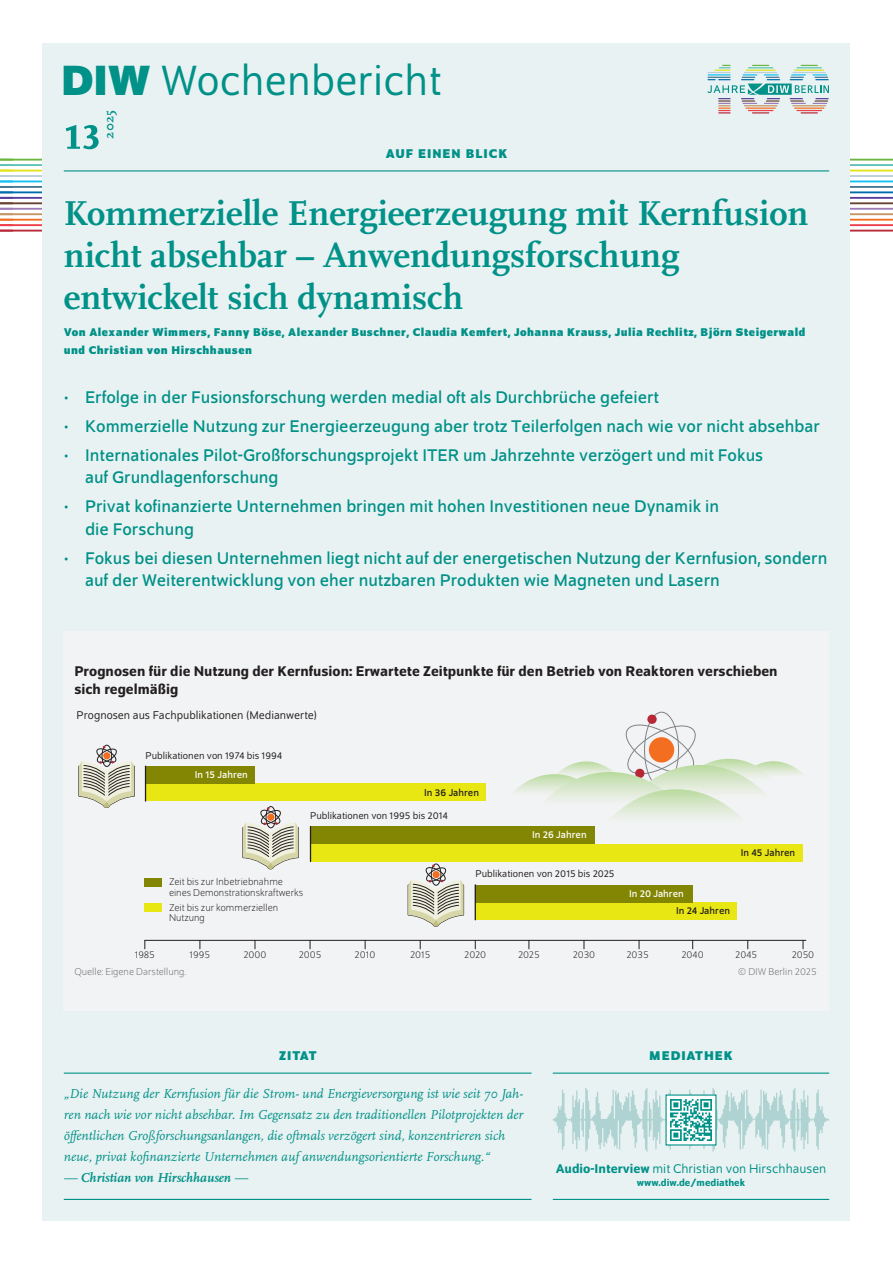
<style>
.page{position:relative;width:893px;height:1263px;background:#fff}
.page>*{position:absolute;margin:0;border:0;box-sizing:border-box;transform-origin:0 0}
.t1{font:700 51px "Scala Pro";color:#009188}
.t2{font:45px "Schumpeter Blond";color:#009188}
.t3{font:700 36px/42px "Scala Pro";color:#009188}
.t4{font:18px/22.5px "Schumpeter";color:#009188}
.t5{font:500 15px/18px "Schumpeter";color:#231f20}
.t6{font:italic 13.5px/21px "Scala Pro";color:#009188}
.t7{font:13.5px "Schumpeter Blond";color:#009188}
.t8{font:700 13.5px "Schumpeter";letter-spacing:.075em;color:#009188}
.t9{font:italic 700 13.5px "Scala Pro";color:#009188}
.t10{font:700 13.5px "Scala Pro";color:#009188}
.t11{font:700 12px/18px "Schumpeter";letter-spacing:.04em;color:#009188}
.t12{font:12px "Schumpeter Blond";color:#231f20}
.t13{font:300 10.5px/10.5px "Schumpeter";color:#231f20}
.t14{font:10.5px "Schumpeter Blond";color:#231f20}
.t15{font:300 10.5px "Schumpeter";color:#6c6d70}
.t16{font:10.5px "Schumpeter";color:#fff}
.t17{font:10.5px "Schumpeter";color:#231f20}
.t18{font:500 10.5px "Schumpeter";color:#009188}
.s1{font-family:"Schumpeter";font-weight:700}
.s2{font-weight:400}
.s3{font-family:"Schumpeter";font-weight:500}
</style>
<div class="page">
<hr style="left:13px;top:159px;width:880px;height:2px;background:#6cb640">
<hr style="left:13px;top:164px;width:880px;height:2px;background:#5cc3b6">
<hr style="left:13px;top:170px;width:880px;height:1px;background:#e2e318">
<hr style="left:13px;top:175px;width:880px;height:2px;background:#bcced8">
<hr style="left:13px;top:181px;width:880px;height:1px;background:#15c0f2">
<hr style="left:13px;top:186px;width:880px;height:2px;background:#477895">
<hr style="left:13px;top:191px;width:880px;height:2px;background:#006dad">
<hr style="left:13px;top:197px;width:880px;height:2px;background:#573e99">
<hr style="left:13px;top:202px;width:880px;height:2px;background:#6a4430">
<hr style="left:13px;top:208px;width:880px;height:2px;background:#9d7db8">
<hr style="left:13px;top:213px;width:880px;height:2px;background:#c59565">
<hr style="left:13px;top:219px;width:880px;height:2px;background:#f36e21">
<hr style="left:13px;top:224px;width:880px;height:2px;background:#ee3d49">
<hr style="left:13px;top:230px;width:880px;height:2px;background:#b72837">
<svg style="left:0;top:159px;width:13px;height:73px"></svg>
<div style="left:43px;top:43px;width:807px;height:1177px;background:#e9f2f2"></div>
<svg style="left:708px;top:65px;width:121px;height:49px"></svg>
<hr style="left:553px;top:1072px;width:276px;height:2px;background:#009188">
<hr style="left:553px;top:1199px;width:276px;height:1px;background:#009188">
<svg style="left:553px;top:1088px;width:276px;height:63px"></svg>
<div style="left:666px;top:1095px;width:50px;height:50px;background:#fff"></div>
<img style="left:670px;top:1099px;width:42px;height:42px">
<hr style="left:64px;top:1072px;width:467px;height:2px;background:#009188">
<hr style="left:64px;top:1199px;width:467px;height:1px;background:#009188">
<div style="left:64px;top:631px;width:765px;height:380px;background:#f2f3f4"></div>
<hr style="left:145px;top:940px;width:661px;height:1px;background:#231f20">
<div style="left:146px;top:784px;width:340px;height:17px;background:#e8e613"></div>
<div style="left:146px;top:766px;width:109px;height:18px;background:#838602"></div>
<div style="left:310px;top:844px;width:493px;height:17px;background:#e8e613"></div>
<div style="left:310px;top:826px;width:285px;height:18px;background:#838602"></div>
<div style="left:475px;top:902px;width:261px;height:18px;background:#e8e613"></div>
<div style="left:475px;top:885px;width:218px;height:17px;background:#838602"></div>
<hr style="left:145px;top:766px;width:1px;height:35px;background:#231f20">
<div style="left:102px;top:745px;width:10px;height:22px;border:1px solid #231f20;border-radius:50%"></div>
<svg style="left:78px;top:746px;width:57px;height:62px"></svg>
<hr style="left:310px;top:826px;width:1px;height:35px;background:#231f20">
<hr style="left:475px;top:885px;width:1px;height:35px;background:#231f20">
<div style="left:266px;top:806px;width:10px;height:22px;border:1px solid #231f20;border-radius:50%"></div>
<svg style="left:242px;top:807px;width:57px;height:63px"></svg>
<div style="left:431px;top:864px;width:10px;height:21px;border:1px solid #231f20;border-radius:50%"></div>
<svg style="left:407px;top:865px;width:58px;height:62px"></svg>
<div style="left:145px;top:878px;width:17px;height:8px;background:#838602"></div>
<div style="left:145px;top:903px;width:17px;height:8px;background:#e8e613"></div>
<div style="left:647px;top:715px;width:10px;height:9px;background:#b72837;border-radius:50%"></div>
<svg style="left:514px;top:722px;width:289px;height:95px"></svg>
<hr style="left:64px;top:170px;width:765px;height:1px;background:#009188">
<h2 class="t2" style="left:61px;top:59px;width:382px"><span class="s1">DIW</span> Wochenbericht</h2>
<h1 class="t1" style="left:64px;top:95px;width:39px">13</h1>
<p class="t10" style="left:99px;top:139px;width:30px;rotate:-90deg">2025</p>
<p class="t8" style="left:386px;top:146px;width:123px">AUF EINEN BLICK</p>
<h3 class="t3" style="left:64px;top:190px;width:746px">Kommerzielle Energieerzeugung mit Kernfusion nicht absehbar – Anwendungsforschung entwickelt sich dynamisch</h3>
<p class="t11" style="left:64px;top:323px;width:743px">Von Alexander Wimmers, Fanny Böse, Alexander Buschner, Claudia Kemfert, Johanna Krauss, Julia Rechlitz, Björn Steigerwald und Christian von Hirschhausen</p>
<p class="t4" style="left:64px;top:387px;width:597px">• Erfolge in der Fusionsforschung werden medial oft als Durchbrüche gefeiert</p>
<p class="t4" style="left:64px;top:415px;width:758px">• Kommerzielle Nutzung zur Energieerzeugung aber trotz Teilerfolgen nach wie vor nicht absehbar</p>
<p class="t4" style="left:85px;top:444px;width:680px;text-indent:-21px">• Internationales Pilot-Großforschungsprojekt ITER um Jahrzehnte verzögert und mit Fokus auf Grundlagenforschung</p>
<p class="t4" style="left:85px;top:496px;width:636px;text-indent:-21px">• Privat kofinanzierte Unternehmen bringen mit hohen Investitionen neue Dynamik in die Forschung</p>
<p class="t4" style="left:85px;top:547px;width:744px;text-indent:-21px">• Fokus bei diesen Unternehmen liegt nicht auf der energetischen Nutzung der Kernfusion, sondern auf der Weiterentwicklung von eher nutzbaren Produkten wie Magneten und Lasern</p>
<p class="t5" style="left:74px;top:662px;width:705px">Prognosen für die Nutzung der Kernfusion: Erwartete Zeitpunkte für den Betrieb von Reaktoren verschieben sich regelmäßig</p>
<p class="t12" style="left:77px;top:709px;width:242px">Prognosen aus Fachpublikationen (Medianwerte)</p>
<p class="t14" style="left:146px;top:750px;width:138px">Publikationen von 1974 bis 1994</p>
<p class="t16" style="left:195px;top:769px;width:55px">In 15 Jahren</p>
<p class="t17" style="left:424px;top:787px;width:57px">In 36 Jahren</p>
<p class="t14" style="left:310px;top:810px;width:139px">Publikationen von 1995 bis 2014</p>
<p class="t16" style="left:532px;top:830px;width:56px">In 26 Jahren</p>
<p class="t13" style="left:169px;top:877px;width:136px">Zeit bis zur Inbetriebnahme eines Demonstrationskraftwerks</p>
<p class="t13" style="left:169px;top:902px;width:111px">Zeit bis zur kommerziellen<br>Nutzung</p>
<p class="t14" style="left:475px;top:869px;width:141px">Publikationen von 2015 bis 2025</p>
<p class="t17" style="left:741px;top:847px;width:56px">In 45 Jahren</p>
<p class="t16" style="left:629px;top:888px;width:56px">In 20 Jahren</p>
<p class="t17" style="left:676px;top:906px;width:55px">In 24 Jahren</p>
<p class="t13" style="left:135px;top:949px;width:22px">1985</p>
<p class="t13" style="left:190px;top:949px;width:22px">1995</p>
<p class="t13" style="left:243px;top:949px;width:25px">2000</p>
<p class="t13" style="left:299px;top:949px;width:24px">2005</p>
<p class="t13" style="left:355px;top:949px;width:22px">2010</p>
<p class="t13" style="left:410px;top:949px;width:22px">2015</p>
<p class="t13" style="left:464px;top:949px;width:23px">2020</p>
<p class="t13" style="left:518px;top:949px;width:23px">2025</p>
<p class="t13" style="left:573px;top:949px;width:24px">2030</p>
<p class="t13" style="left:626px;top:949px;width:24px">2035</p>
<p class="t13" style="left:681px;top:949px;width:24px">2040</p>
<p class="t13" style="left:735px;top:949px;width:24px">2045</p>
<p class="t13" style="left:792px;top:949px;width:24px">2050</p>
<p class="t15" style="left:74px;top:966px;width:113px">Quelle: Eigene Darstellung.</p>
<p class="t15" style="left:738px;top:966px;width:80px">© DIW Berlin 2025</p>
<p class="t8" style="left:279px;top:1048px;width:39px">ZITAT</p>
<p class="t6" style="left:64px;top:1083px;width:461px">„Die Nutzung der Kernfusion für die Strom- und Energieversorgung ist wie seit 70 Jah&shy;ren nach wie vor nicht absehbar. Im Gegensatz zu den traditionellen Pilotprojekten der öffentlichen Großforschungsanlangen, die oftmals verzögert sind, konzentrieren sich neue, privat kofinanzierte Unternehmen auf anwendungsorientierte Forschung.“</p>
<p class="t9" style="left:64px;top:1167px;width:186px"><span class="s2">—</span> Christian von Hirschhausen <span class="s2">—</span></p>
<p class="t8" style="left:649px;top:1048px;width:85px">MEDIATHEK</p>
<p class="t7" style="left:556px;top:1162px;width:272px"><span class="s3">Audio-Interview</span> mit Christian von Hirschhausen</p>
<p class="t18" style="left:637px;top:1177px;width:110px">www.diw.de/mediathek</p>
</div>
